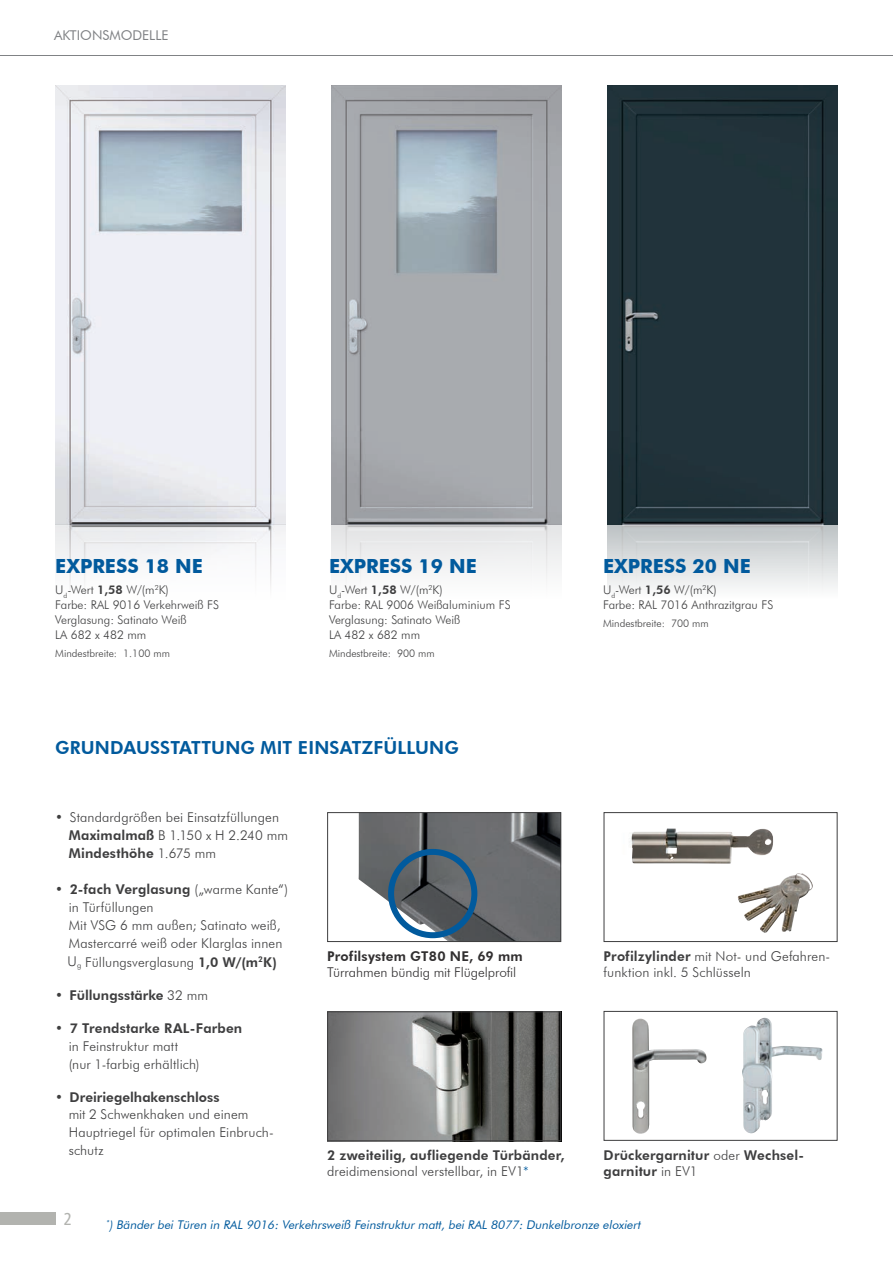
<style>
.page{position:relative;width:893px;height:1263px;background:#fff}
.page>*{position:absolute;margin:0;border:0;box-sizing:border-box;transform-origin:0 0}
.t1{font:700 19.5px "Futura BT";color:#015a9d}
.t2{font:800 18px "Futura BT";letter-spacing:.01em;color:#015a9d}
.t3{font:condensed 17.25px "Frutiger LT";color:#b2b3af}
.t4{font:300 13.5px/18px "Futura BT";letter-spacing:.01em;color:#3e3e3f}
.t5{font:800 13.5px/16.5px "Futura BT";letter-spacing:.01em;color:#3e3e3f}
.t6{font:300 13.5px "Futura BT";letter-spacing:-.005em;color:#312f30}
.t7{font:800 13.5px "Futura BT";letter-spacing:.015em;color:#312f30}
.t8{font:13.5px "Futura BT";color:#808285}
.t9{font:300 12px/15px "Futura BT";color:#3e3e3f}
.t10{font:italic 12px "Futura BT";color:#015a9d}
.t11{font:300 10.5px "Futura BT";color:#3e3e3f}
.s1{font-weight:800}
.s2{font-weight:300}
.s3{font-weight:300;color:#015a9d}
</style>
<div class="page">
<div style="left:0;top:1212px;width:55px;height:13px;background:#b2b3af"></div>
<hr style="left:0;top:55px;width:893px;height:1px;background:#808285">
<img style="left:55px;top:85px;width:230px;height:439px">
<svg style="left:55px;top:524px;width:230px;height:64px;fill:#f5f6f7"></svg>
<img style="left:331px;top:85px;width:230px;height:439px">
<div style="left:331px;top:524px;width:230px;height:75px;background:linear-gradient(to bottom,#dfe0e1,#fff)"></div>
<div style="left:608px;top:85px;width:230px;height:439px;background:#21333b"></div>
<div style="left:608px;top:524px;width:230px;height:75px;background:linear-gradient(to bottom,#bcc0c2,#fefefe)"></div>
<img style="left:329px;top:1013px;width:230px;height:126px">
<div style="left:327px;top:1011px;width:234px;height:130px;border:1px solid #3e3e3f"></div>
<div style="left:604px;top:812px;width:233px;height:130px;background:#fff;border:1px solid #3e3e3f"></div>
<img style="left:631px;top:828px;width:170px;height:75px">
<img style="left:358px;top:814px;width:201px;height:126px">
<div style="left:327px;top:812px;width:234px;height:130px;border:1px solid #3e3e3f"></div>
<div style="left:388px;top:849px;width:89px;height:89px;border:6px solid #015a9d;border-radius:50%"></div>
<img style="left:632px;top:1018px;width:75px;height:116px">
<div style="left:604px;top:1011px;width:233px;height:130px;border:1px solid #3e3e3f"></div>
<img style="left:742px;top:1018px;width:80px;height:115px">
<p class="t8" style="left:54px;top:27px;width:116px">AKTIONSMODELLE</p>
<h1 class="t1" style="left:55px;top:554px;width:149px">EXPRESS 18 NE</h1>
<p class="t9" style="left:55px;top:582px;width:165px">U<sub>d</sub>-Wert <span class="s1">1,58</span> W/(m<sup>2</sup>K)<br>Farbe: RAL 9016 Verkehrweiß FS<br>Verglasung: Satinato Weiß<br>LA 682 x 482 mm</p>
<p class="t11" style="left:55px;top:647px;width:116px">Mindestbreite: 1.100 mm</p>
<h1 class="t1" style="left:329px;top:554px;width:149px">EXPRESS 19 NE</h1>
<p class="t9" style="left:329px;top:582px;width:183px">U<sub>d</sub>-Wert <span class="s1">1,58</span> W/(m<sup>2</sup>K)<br>Farbe: RAL 9006 Weißaluminium FS<br>Verglasung: Satinato Weiß<br>LA 482 x 682 mm</p>
<p class="t11" style="left:329px;top:647px;width:107px">Mindestbreite: 900 mm</p>
<h2 class="t2" style="left:55px;top:736px;width:405px">GRUNDAUSSTATTUNG MIT EINSATZFÜLLUNG</h2>
<p class="t4" style="left:69px;top:808px;width:221px;text-indent:-14px">• Standardgrößen bei Einsatzfüllungen<br><span class="s1">Maximalmaß</span> B 1.150 x H 2.240 mm<br><span class="s1">Mindesthöhe</span> 1.675 mm</p>
<p class="t4" style="left:67px;top:880px;width:222px;text-indent:-12px"><span class="s1">• 2-fach Verglasung</span> („warme Kante“) in Türfüllungen<br>Mit VSG 6 mm außen; Satinato weiß,<br>Mastercarré weiß oder Klarglas innen<br>U<sub>g</sub> Füllungsverglasung <span class="s1">1,0 W/(m</span><sup>2</sup><span class="s1">K)</span></p>
<p class="t5" style="left:55px;top:986px;width:155px">• Füllungsstärke <span class="s2">32 mm</span></p>
<p class="t5" style="left:55px;top:1019px;width:189px">• 7 Trendstarke RAL-Farben</p>
<p class="t4" style="left:69px;top:1036px;width:132px">in Feinstruktur matt (nur 1-farbig erhältlich)</p>
<p class="t5" style="left:55px;top:1088px;width:166px">• Dreiriegelhakenschloss</p>
<p class="t4" style="left:69px;top:1105px;width:207px">mit 2 Schwenkhaken und einem<br>Hauptriegel für optimalen Einbruch&shy;schutz</p>
<p class="t7" style="left:327px;top:947px;width:197px">Profilsystem GT80 NE, 69 mm</p>
<p class="t6" style="left:327px;top:964px;width:191px">Türrahmen bündig mit Flügelprofil</p>
<p class="t5" style="left:327px;top:1146px;width:239px">2 zweiteilig, aufliegende Türbänder, <span class="s2">dreidimensional verstellbar, in EV1</span><span class="s3">*</span></p>
<h1 class="t1" style="left:603px;top:554px;width:149px">EXPRESS 20 NE</h1>
<p class="t9" style="left:603px;top:582px;width:172px">U<sub>d</sub>-Wert <span class="s1">1,56</span> W/(m<sup>2</sup>K)<br>Farbe: RAL 7016 Anthrazitgrau FS</p>
<p class="t11" style="left:603px;top:617px;width:107px">Mindestbreite: 700 mm</p>
<p class="t4" style="left:604px;top:948px;width:228px;line-height:16.5px"><span class="s1">Profilzylinder</span> mit Not- und Gefahren&shy;funktion inkl. 5 Schlüsseln</p>
<p class="t5" style="left:604px;top:1146px;width:202px">Drückergarnitur <span class="s2">oder</span> Wechsel&shy;garnitur <span class="s2">in EV1</span></p>
<p class="t3" style="left:64px;top:1209px;width:10px">2</p>
<p class="t10" style="left:106px;top:1217px;width:538px"><sup>*</sup>) Bänder bei Türen in RAL 9016: Verkehrsweiß Feinstruktur matt, bei RAL 8077: Dunkelbronze eloxiert</p>
</div>
